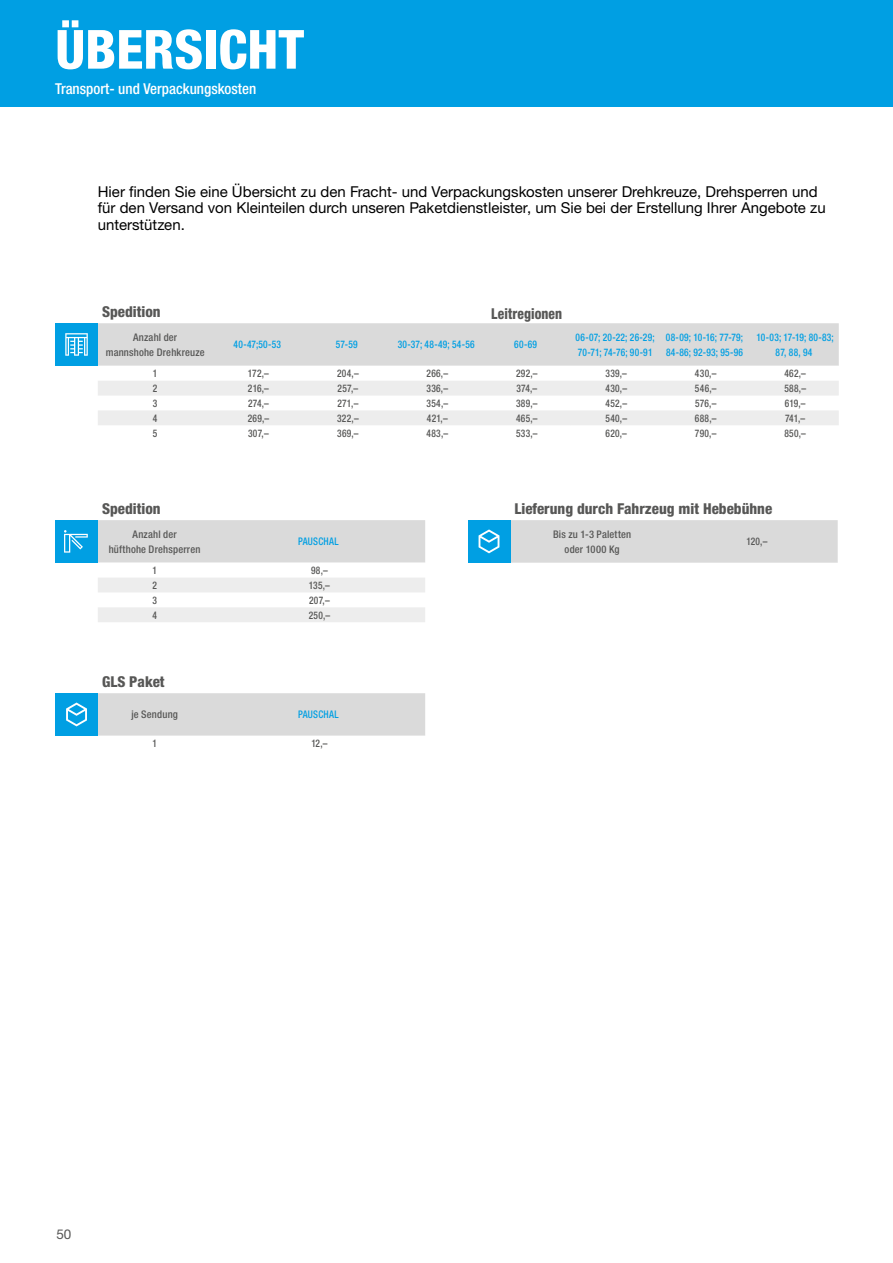
<style>
.page{position:relative;width:893px;height:1263px;background:#fff}
.page>*{position:absolute;margin:0;border:0;box-sizing:border-box;transform-origin:0 0}
.t1{font:800 condensed 54px "Helvetica Neue LTW1 G";color:#fff}
.t2{font:15px/16.5px "Helvetica Neue LTW1 G";color:#000}
.t3{font:800 condensed 15px "Helvetica Neue LTW1 G";color:#575756}
.t4{font:500 condensed 15px "Helvetica Neue LTW1 G";color:#fff}
.t5{font:800 condensed 15px "Helvetica Neue LTW1 G";color:#575756;scale:.9 1}
.t6{font:13.5px "Helvetica Neue LTW1 G";color:#575756}
.t7{font:500 condensed 10.5px "Helvetica Neue LTW1 G";letter-spacing:.02em;color:#575756;scale:.9 1}
.t8{font:500 condensed 10.5px/15px "Helvetica Neue LTW1 G";letter-spacing:.03em;color:#009fe3;scale:.9 1}
.t9{font:500 condensed 10.5px/15px "Helvetica Neue LTW1 G";letter-spacing:.02em;color:#575756;text-align:center}
</style>
<div class="page">
<div style="left:0;top:0;width:893px;height:106px;background:#009fe3"></div>
<div style="left:98px;top:323px;width:741px;height:43px;background:#dadada"></div>
<svg style="left:98px;top:381px;width:741px;height:44px"></svg>
<svg style="left:98px;top:520px;width:327px;height:102px"></svg>
<div style="left:98px;top:693px;width:327px;height:43px;background:#dadada"></div>
<div style="left:510px;top:520px;width:328px;height:43px;background:#dadada"></div>
<div style="left:55px;top:520px;width:43px;height:43px;background:#009fe3"></div>
<svg style="left:64px;top:530px;width:24px;height:23px"></svg>
<div style="left:55px;top:323px;width:43px;height:43px;background:#009fe3"></div>
<svg style="left:65px;top:333px;width:23px;height:23px"></svg>
<div style="left:55px;top:693px;width:43px;height:43px;background:#009fe3"></div>
<svg style="left:66px;top:702px;width:21px;height:24px"></svg>
<div style="left:468px;top:520px;width:42px;height:43px;background:#009fe3"></div>
<svg style="left:479px;top:529px;width:20px;height:24px"></svg>
<h1 class="t1" style="left:55px;top:16px;width:250px">ÜBERSICHT</h1>
<h2 class="t4" style="left:55px;top:80px;width:202px">Transport- und Verpackungskosten</h2>
<h2 class="t2" style="left:98px;top:183px;width:729px">Hier finden Sie eine Übersicht zu den Fracht- und Verpackungskosten unserer Drehkreuze, Drehsperren und für den Versand von Kleinteilen durch unseren Paketdienstleister, um Sie bei der Erstellung Ihrer Angebote zu unterstützen.</h2>
<h2 class="t3" style="left:102px;top:302px;width:60px">Spedition</h2>
<h2 class="t5" style="left:491px;top:304px;width:80px">Leitregionen</h2>
<p class="t9" style="left:106px;top:330px;width:100px">Anzahl der<br>mannshohe Drehkreuze</p>
<p class="t8" style="left:234px;top:337px;width:54px">40-47;50-53</p>
<p class="t8" style="left:336px;top:337px;width:26px">57-59</p>
<p class="t8" style="left:398px;top:337px;width:87px">30-37; 48-49; 54-56</p>
<p class="t8" style="left:514px;top:337px;width:27px">60-69</p>
<p class="t8" style="left:576px;top:330px;width:89px">06-07; 20-22; 26-29;<br>70-71; 74-76; 90-91</p>
<p class="t8" style="left:666px;top:330px;width:87px">08-09; 10-16; 77-79;<br>84-86; 92-93; 95-96</p>
<p class="t8" style="left:756px;top:330px;width:87px;text-align:center">10-03; 17-19; 80-83;<br>87, 88, 94</p>
<p class="t7" style="left:153px;top:367px;width:7px">1</p>
<p class="t7" style="left:248px;top:367px;width:25px">172,–</p>
<p class="t7" style="left:337px;top:367px;width:26px">204,–</p>
<p class="t7" style="left:427px;top:367px;width:26px">266,–</p>
<p class="t7" style="left:516px;top:367px;width:26px">292,–</p>
<p class="t7" style="left:605px;top:367px;width:25px">339,–</p>
<p class="t7" style="left:695px;top:367px;width:25px">430,–</p>
<p class="t7" style="left:784px;top:367px;width:26px">462,–</p>
<p class="t7" style="left:153px;top:382px;width:7px">2</p>
<p class="t7" style="left:248px;top:382px;width:25px">216,–</p>
<p class="t7" style="left:338px;top:382px;width:24px">257,–</p>
<p class="t7" style="left:427px;top:382px;width:26px">336,–</p>
<p class="t7" style="left:516px;top:382px;width:25px">374,–</p>
<p class="t7" style="left:605px;top:382px;width:25px">430,–</p>
<p class="t7" style="left:695px;top:382px;width:26px">546,–</p>
<p class="t7" style="left:784px;top:382px;width:26px">588,–</p>
<p class="t7" style="left:153px;top:397px;width:7px">3</p>
<p class="t7" style="left:248px;top:397px;width:25px">274,–</p>
<p class="t7" style="left:337px;top:397px;width:25px">271,–</p>
<p class="t7" style="left:427px;top:397px;width:26px">354,–</p>
<p class="t7" style="left:516px;top:397px;width:25px">389,–</p>
<p class="t7" style="left:605px;top:397px;width:25px">452,–</p>
<p class="t7" style="left:695px;top:397px;width:25px">576,–</p>
<p class="t7" style="left:785px;top:397px;width:25px">619,–</p>
<p class="t7" style="left:153px;top:412px;width:7px">4</p>
<p class="t7" style="left:248px;top:412px;width:25px">269,–</p>
<p class="t7" style="left:337px;top:412px;width:25px">322,–</p>
<p class="t7" style="left:427px;top:412px;width:25px">421,–</p>
<p class="t7" style="left:516px;top:412px;width:26px">465,–</p>
<p class="t7" style="left:605px;top:412px;width:26px">540,–</p>
<p class="t7" style="left:695px;top:412px;width:26px">688,–</p>
<p class="t7" style="left:785px;top:412px;width:24px">741,–</p>
<p class="t7" style="left:153px;top:426px;width:7px">5</p>
<p class="t7" style="left:248px;top:426px;width:25px">307,–</p>
<p class="t7" style="left:337px;top:426px;width:25px">369,–</p>
<p class="t7" style="left:427px;top:426px;width:26px">483,–</p>
<p class="t7" style="left:516px;top:426px;width:26px">533,–</p>
<p class="t7" style="left:606px;top:426px;width:25px">620,–</p>
<p class="t7" style="left:695px;top:426px;width:25px">790,–</p>
<p class="t7" style="left:784px;top:426px;width:25px">850,–</p>
<h2 class="t3" style="left:102px;top:499px;width:60px">Spedition</h2>
<p class="t9" style="left:109px;top:526px;width:93px">Anzahl der<br>hüfthohe Drehsperren</p>
<p class="t8" style="left:298px;top:534px;width:47px">PAUSCHAL</p>
<p class="t7" style="left:152px;top:564px;width:7px">1</p>
<p class="t7" style="left:311px;top:564px;width:20px">98,–</p>
<p class="t7" style="left:152px;top:579px;width:7px">2</p>
<p class="t7" style="left:309px;top:579px;width:25px">135,–</p>
<p class="t7" style="left:152px;top:593px;width:7px">3</p>
<p class="t7" style="left:309px;top:593px;width:24px">207,–</p>
<p class="t7" style="left:152px;top:608px;width:7px">4</p>
<p class="t7" style="left:309px;top:608px;width:25px">250,–</p>
<h2 class="t3" style="left:102px;top:672px;width:64px">GLS Paket</h2>
<p class="t9" style="left:131px;top:707px;width:48px">je Sendung</p>
<p class="t8" style="left:298px;top:707px;width:47px">PAUSCHAL</p>
<p class="t7" style="left:152px;top:737px;width:7px">1</p>
<p class="t7" style="left:311px;top:737px;width:20px">12,–</p>
<h2 class="t3" style="left:514px;top:499px;width:259px">Lieferung durch Fahrzeug mit Hebebühne</h2>
<p class="t9" style="left:553px;top:526px;width:80px">Bis zu 1-3 Paletten oder 1000 Kg</p>
<p class="t7" style="left:746px;top:535px;width:25px">120,–</p>
<p class="t6" style="left:56px;top:1225px;width:17px">50</p>
</div>
